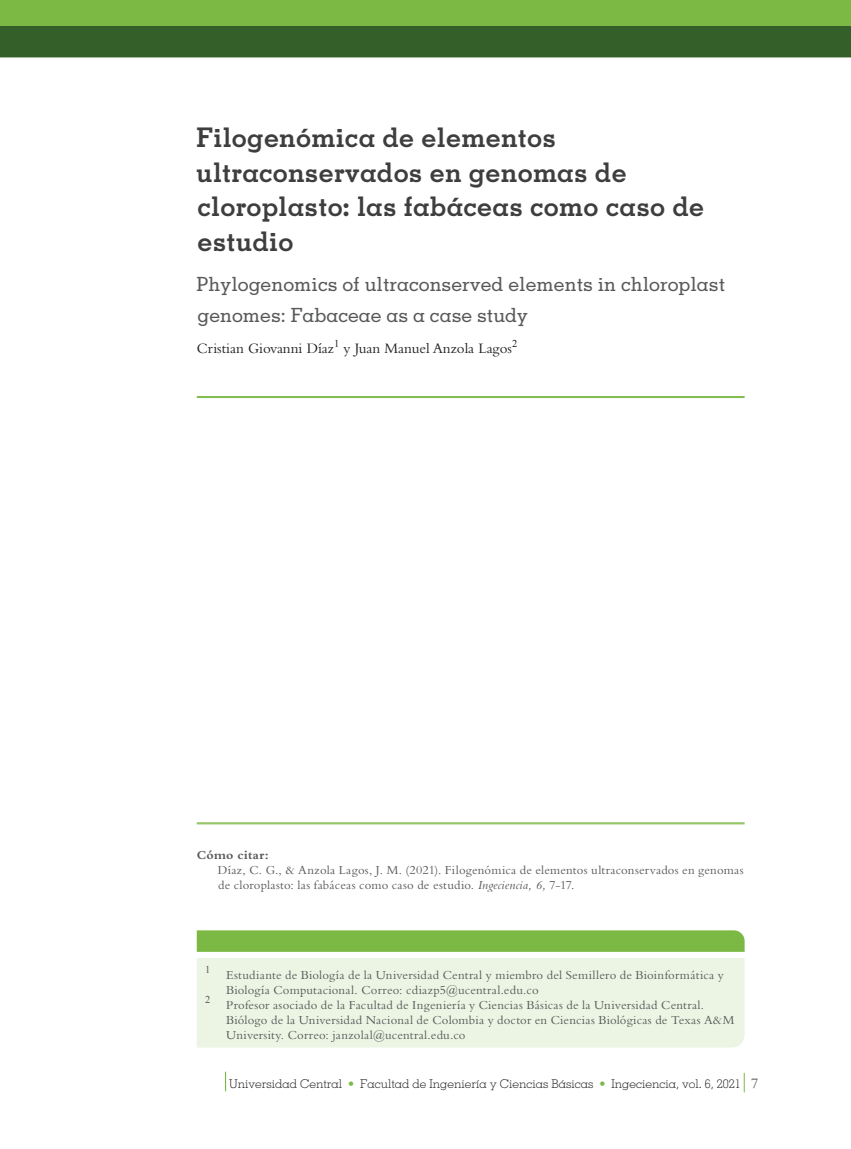
<style>
.page{position:relative;width:851px;height:1149px;background:#fff}
.page>*{position:absolute;margin:0;border:0;box-sizing:border-box;transform-origin:0 0}
.t1{font:700 27px/34.5px "Memphis LT Std";letter-spacing:.01em;color:#3e3e3f}
.t2{font:500 19.5px/31.5px "Memphis LT Std";color:#57585a}
.t3{font:15px "Bembo Std";color:#231f20}
.t4{font:12.75px/15px "Bembo Std";letter-spacing:.015em;color:#57585a}
.t5{font:700 12.75px "Bembo Std";letter-spacing:.02em;color:#57585a}
.t6{font:300 12px "Memphis LT Std";color:#231f20}
.t7{font:10.5px "Times New Roman";color:#57585a}
.s1{font-style:italic}
.s2{color:#7cb844}
.s3{font-family:"Bembo Std";font-weight:400;font-size:15px;color:#57585a}
</style>
<div class="page">
<div style="left:0;top:26px;width:850px;height:31px;background:#355f28"></div>
<div style="left:0;top:0;width:850px;height:26px;background:#7cb844"></div>
<hr style="left:197px;top:396px;width:547px;height:1px;background:#7cb844">
<hr style="left:197px;top:397px;width:547px;height:1px;background:#7cb844">
<hr style="left:197px;top:822px;width:547px;height:1px;background:#7cb844">
<hr style="left:197px;top:823px;width:547px;height:1px;background:#7cb844">
<svg style="left:225px;top:1071px;width:1px;height:19px"></svg>
<svg style="left:743px;top:1073px;width:1px;height:18px"></svg>
<div style="left:197px;top:930px;width:547px;height:21px;background:#7cb844"></div>
<div style="left:197px;top:958px;width:547px;height:89px;background:#ecf5e3"></div>
<h1 class="t1" style="left:196px;top:120px;width:509px">Filogenómica de elementos ultraconservados en genomas de cloroplasto: las fabáceas como caso de estudio</h1>
<h2 class="t2" style="left:197px;top:268px;width:530px">Phylogenomics of ultraconserved elements in chloroplast genomes: Fabaceae as a case study</h2>
<p class="t3" style="left:197px;top:339px;width:322px">Cristian Giovanni Díaz<sup>1</sup> y Juan Manuel Anzola Lagos<sup>2</sup></p>
<p class="t5" style="left:197px;top:847px;width:73px">Cómo citar:</p>
<p class="t4" style="left:218px;top:861px;width:527px">Díaz, C. G., &amp; Anzola Lagos, J. M. (2021). Filogenómica de elementos ultraconservados en genomas de cloroplasto: las fabáceas como caso de estudio. <span class="s1">Ingeciencia, 6,</span> 7-17.</p>
<p class="t7" style="left:205px;top:962px;width:7px">1</p>
<p class="t7" style="left:205px;top:992px;width:7px">2</p>
<p class="t4" style="left:226px;top:966px;width:499px">Estudiante de Biología de la Universidad Central y miembro del Semillero de Bioinformática y<br>Biología Computacional. Correo: cdiazp5@ucentral.edu.co</p>
<p class="t4" style="left:226px;top:996px;width:509px">Profesor asociado de la Facultad de Ingeniería y Ciencias Básicas de la Universidad Central.<br>Biólogo de la Universidad Nacional de Colombia y doctor en Ciencias Biológicas de Texas A&amp;M<br>University. Correo: janzolal@ucentral.edu.co</p>
<p class="t6" style="left:229px;top:1076px;width:530px">Universidad Central <span class="s2">•</span> Facultad de Ingeniería y Ciencias Básicas <span class="s2">•</span> Ingeciencia, vol. 6, 2021 <span class="s3">7</span></p>
</div>
